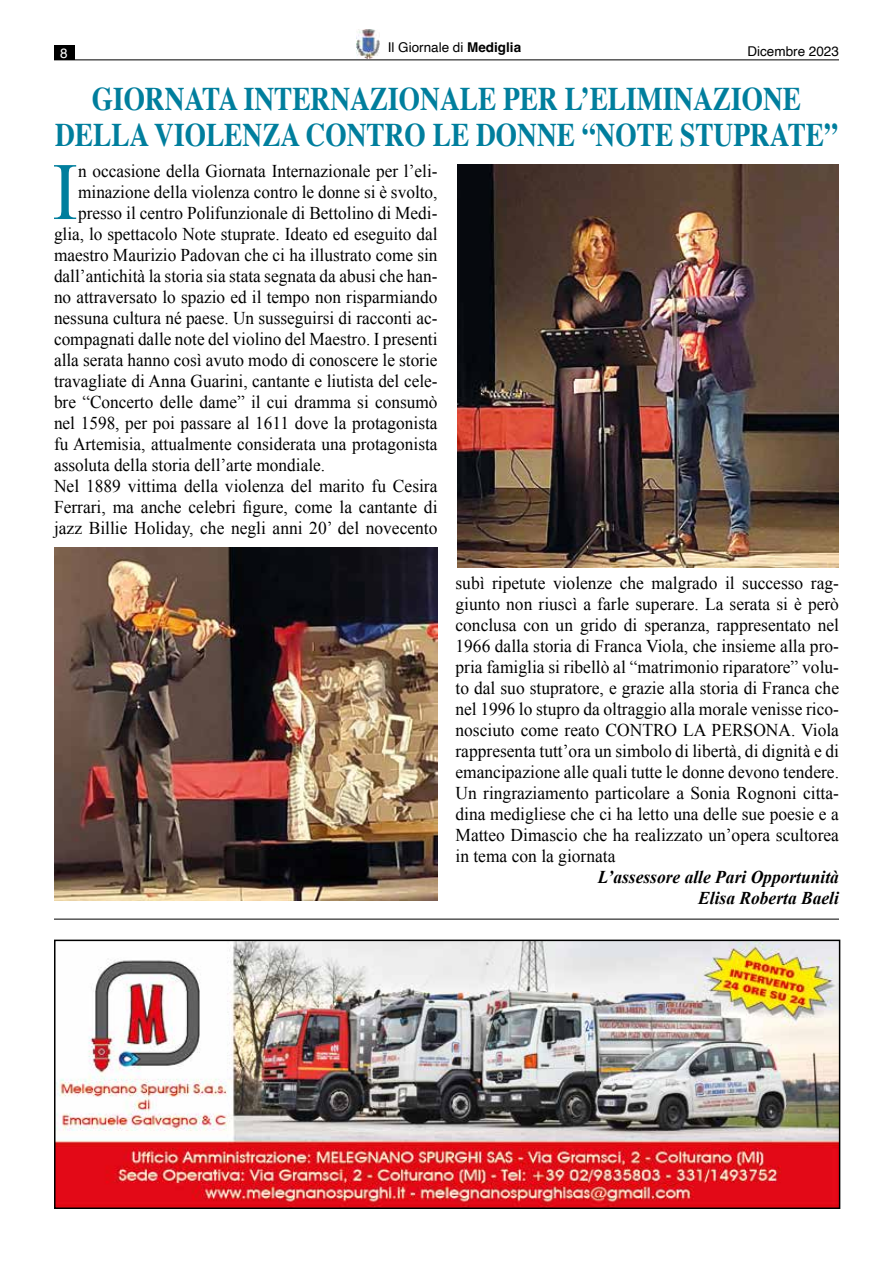
<style>
.page{position:relative;width:893px;height:1263px;background:#fff}
.page>*{position:absolute;margin:0;border:0;box-sizing:border-box;transform-origin:0 0}
.t1{font:81.45px "Times New Roman";color:#007e9d;scale:.96 1}
.t2{font:700 33px/36px "Times";color:#007e9d;text-align:center;scale:.83 1}
.t3{font:18px/21px "Times New Roman";color:#000;text-align:justify}
.t4{font:18px "Times New Roman";color:#000;scale:.96 1}
.t5{font:italic 700 18px/21px "Times New Roman";color:#000;text-align:right}
.t6{font:13.5px "Helvetica";color:#000}
.t7{font:13.5px "Helvetica";color:#fff}
.s1{font-weight:700}
</style>
<div class="page">
<img style="left:356px;top:30px;width:24px;height:28px">
<div style="left:54px;top:46px;width:20px;height:14px;background:#000"></div>
<hr style="left:54px;top:59px;width:785px;height:1px;background:#000">
<hr style="left:54px;top:919px;width:785px;height:1px;background:#000">
<img style="left:57px;top:942px;width:780px;height:264px">
<div style="left:54px;top:939px;width:786px;height:270px;border:2px solid #000"></div>
<img style="left:54px;top:548px;width:383px;height:353px">
<img style="left:457px;top:165px;width:382px;height:403px">
<p class="t7" style="left:60px;top:43px;width:9px">8</p>
<p class="t6" style="left:388px;top:37px;width:135px">Il Giornale di <span class="s1">Mediglia</span></p>
<p class="t6" style="left:747px;top:41px;width:93px">Dicembre 2023</p>
<h2 class="t2" style="left:55px;top:77px;width:945px">GIORNATA INTERNAZIONALE PER L’ELIMINAZIONE<br>DELLA VIOLENZA CONTRO LE DONNE “NOTE STUPRATE”</h2>
<h1 class="t1" style="left:52px;top:137px;width:29px">I</h1>
<p class="t4" style="left:78px;top:159px;width:376px">n occasione della Giornata Internazionale per l’eli-</p>
<p class="t4" style="left:78px;top:180px;width:376px">minazione della violenza contro le donne si è svolto,</p>
<p class="t4" style="left:78px;top:201px;width:376px">presso il centro Polifunzionale di Bettolino di Medi-</p>
<p class="t4" style="left:54px;top:222px;width:401px">glia, lo spettacolo Note stuprate. Ideato ed eseguito dal</p>
<p class="t4" style="left:54px;top:243px;width:401px">maestro Maurizio Padovan che ci ha illustrato come sin</p>
<p class="t4" style="left:54px;top:264px;width:401px">dall’antichità la storia sia stata segnata da abusi che han-</p>
<p class="t4" style="left:54px;top:285px;width:401px">no attraversato lo spazio ed il tempo non risparmiando</p>
<p class="t4" style="left:54px;top:306px;width:401px">nessuna cultura né paese. Un susseguirsi di racconti ac-</p>
<p class="t4" style="left:54px;top:327px;width:401px">compagnati dalle note del violino del Maestro. I presenti</p>
<p class="t4" style="left:54px;top:348px;width:401px">alla serata hanno così avuto modo di conoscere le storie</p>
<p class="t4" style="left:54px;top:369px;width:401px">travagliate di Anna Guarini, cantante e liutista del cele-</p>
<p class="t4" style="left:54px;top:390px;width:401px">bre “Concerto delle dame” il cui dramma si consumò</p>
<p class="t4" style="left:54px;top:411px;width:401px">nel 1598, per poi passare al 1611 dove la protagonista</p>
<p class="t4" style="left:54px;top:432px;width:401px">fu Artemisia, attualmente considerata una protagonista</p>
<p class="t4" style="left:54px;top:453px;width:284px">assoluta della storia dell’arte mondiale.</p>
<p class="t3" style="left:54px;top:475px;width:385px">Nel 1889 vittima della violenza del marito fu Cesira</p>
<p class="t3" style="left:54px;top:496px;width:385px">Ferrari, ma anche celebri figure, come la cantante di</p>
<p class="t3" style="left:54px;top:517px;width:385px">jazz Billie Holiday, che negli anni 20’ del novecento</p>
<p class="t3" style="left:455px;top:572px;width:385px">subì ripetute violenze che malgrado il successo rag&shy;giunto non riuscì a farle superare. La serata si è però conclusa con un grido di speranza, rappresentato nel 1966 dalla storia di Franca Viola, che insieme alla pro&shy;pria famiglia si ribellò al “matrimonio riparatore” volu&shy;to dal suo stupratore, e grazie alla storia di Franca che nel 1996 lo stupro da oltraggio alla morale venisse rico&shy;nosciuto come reato CONTRO LA PERSONA. Viola rappresenta tutt’ora un simbolo di libertà, di dignità e di emancipazione alle quali tutte le donne devono tendere.<br>Un ringraziamento particolare a Sonia Rognoni citta&shy;dina medigliese che ci ha letto una delle sue poesie e a Matteo Dimascio che ha realizzato un’opera scultorea in tema con la giornata</p>
<p class="t5" style="left:598px;top:866px;width:243px">L’assessore alle Pari Opportunità<br>Elisa Roberta Baeli</p>
</div>
